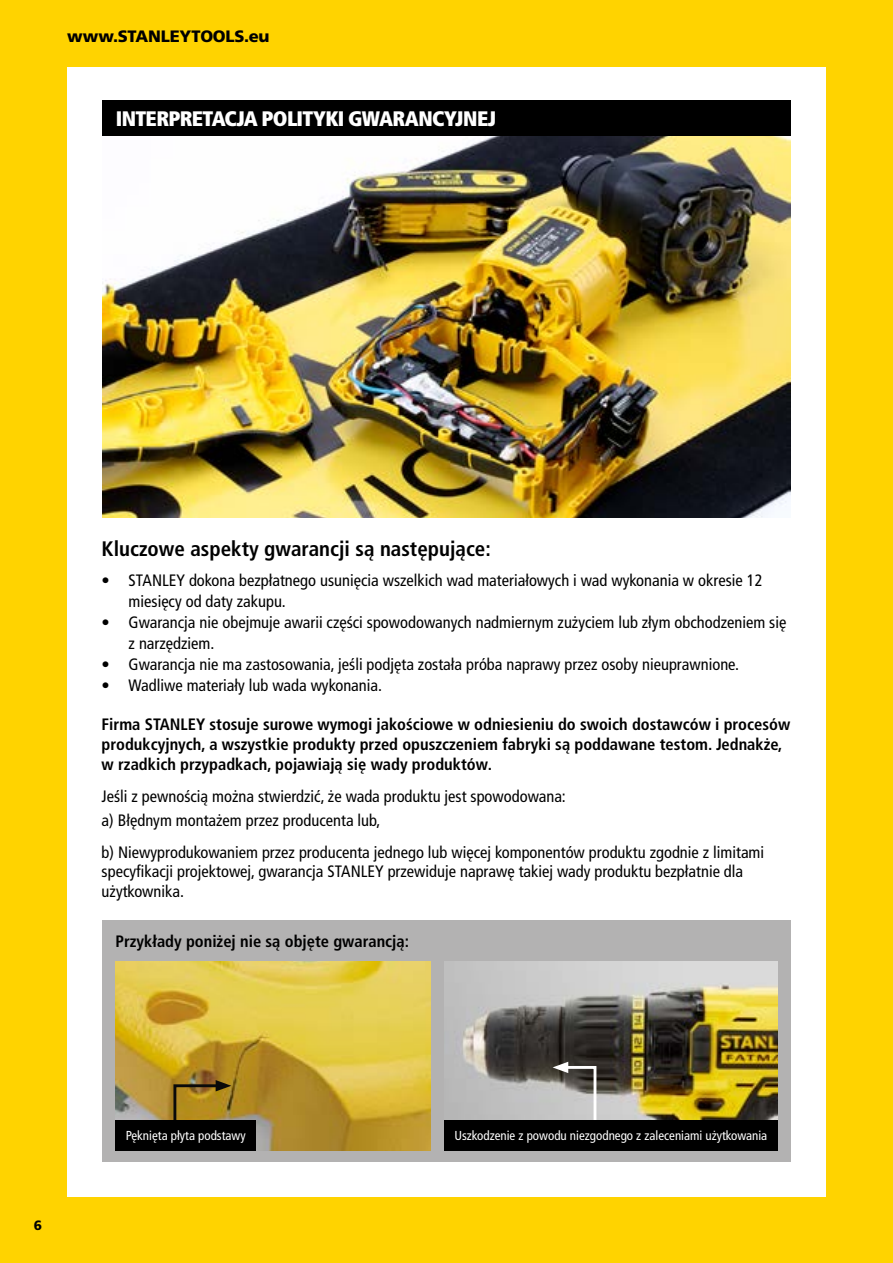
<style>
.page{position:relative;width:893px;height:1263px;background:#ffd300}
.page>*{position:absolute;margin:0;border:0;box-sizing:border-box;transform-origin:0 0}
.t1{font:700 condensed 21px "Frutiger LT Pro";color:#000}
.t2{font:900 condensed 21px "Frutiger LT Pro";letter-spacing:-.03em;color:#fff}
.t3{font:condensed 16.5px/21px "Frutiger LT Pro";color:#000}
.t4{font:700 condensed 16.5px/19.8px "Frutiger LT Pro";color:#000}
.t5{font:900 16.5px "Frutiger LT Pro";letter-spacing:-.015em;color:#000}
.t6{font:900 13.5px "Frutiger LT Pro";color:#000}
.t7{font:condensed 13.05px "Frutiger LT Pro";color:#fff}
</style>
<div class="page">
<div style="left:67px;top:67px;width:758px;height:1129px;background:#fff"></div>
<div style="left:102px;top:920px;width:688px;height:242px;background:#b3b2b2"></div>
<div style="left:102px;top:100px;width:688px;height:36px;background:#000"></div>
<img style="left:444px;top:961px;width:333px;height:159px">
<img style="left:115px;top:961px;width:316px;height:189px">
<svg style="left:172px;top:1080px;width:59px;height:40px"></svg>
<svg style="left:553px;top:1062px;width:45px;height:58px"></svg>
<div style="left:444px;top:1120px;width:333px;height:30px;background:#000"></div>
<div style="left:115px;top:1120px;width:141px;height:30px;background:#000"></div>
<img style="left:102px;top:136px;width:688px;height:381px">
<p class="t5" style="left:67px;top:27px;width:204px">www.STANLEYTOOLS.eu</p>
<p class="t2" style="left:116px;top:105px;width:382px">INTERPRETACJA POLITYKI GWARANCYJNEJ</p>
<p class="t1" style="left:102px;top:536px;width:391px">Kluczowe aspekty gwarancji są następujące:</p>
<p class="t3" style="left:129px;top:570px;width:635px;text-indent:-27px">• STANLEY dokona bezpłatnego usunięcia wszelkich wad materiałowych i wad wykonania w okresie 12 miesięcy od daty zakupu.</p>
<p class="t3" style="left:129px;top:612px;width:659px;text-indent:-27px">• Gwarancja nie obejmuje awarii części spowodowanych nadmiernym zużyciem lub złym obchodzeniem się z narzędziem.</p>
<p class="t3" style="left:102px;top:654px;width:639px">• Gwarancja nie ma zastosowania, jeśli podjęta została próba naprawy przez osoby nieuprawnione.</p>
<p class="t3" style="left:102px;top:675px;width:282px">• Wadliwe materiały lub wada wykonania.</p>
<p class="t4" style="left:102px;top:715px;width:690px">Firma STANLEY stosuje surowe wymogi jakościowe w odniesieniu do swoich dostawców i procesów produkcyjnych, a wszystkie produkty przed opuszczeniem fabryki są poddawane testom. Jednakże, w rzadkich przypadkach, pojawiają się wady produktów.</p>
<p class="t3" style="left:102px;top:784px;width:466px;line-height:24px">Jeśli z pewnością można stwierdzić, że wada produktu jest spowodowana: a) Błędnym montażem przez producenta lub,</p>
<p class="t3" style="left:102px;top:842px;width:664px;line-height:19.8px">b) Niewyprodukowaniem przez producenta jednego lub więcej komponentów produktu zgodnie z limitami specyfikacji projektowej, gwarancja STANLEY przewiduje naprawę takiej wady produktu bezpłatnie dla użytkownika.</p>
<p class="t4" style="left:115px;top:932px;width:295px">Przykłady poniżej nie są objęte gwarancją:</p>
<p class="t6" style="left:34px;top:1217px;width:10px">6</p>
<p class="t7" style="left:126px;top:1128px;width:122px">Pęknięta płyta podstawy</p>
<p class="t7" style="left:454px;top:1128px;width:314px">Uszkodzenie z powodu niezgodnego z zaleceniami użytkowania</p>
</div>
